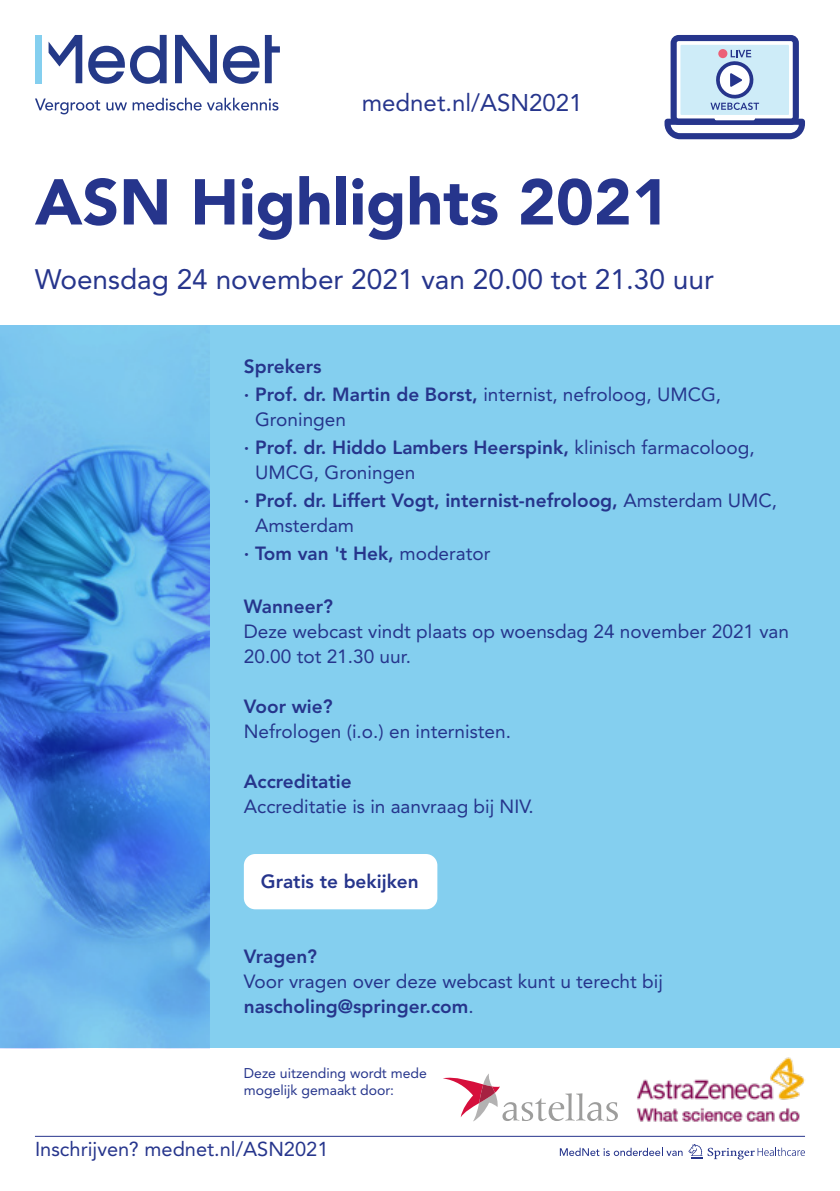
<style>
.page{position:relative;width:840px;height:1191px;background:#fff}
.page>*{position:absolute;margin:0;border:0;box-sizing:border-box;transform-origin:0 0}
.t1{font:900 64px "Avenir LT Std";color:#26358c}
.t2{font:28px "Avenir LT Std";color:#26358c}
.t3{font:24px "Avenir LT Std";color:#26358c}
.t4{font:20px "Avenir LT Std";color:#26358c}
.t5{font:800 19px/27.8px "Avenir LT Std";color:#26358c}
.t6{font:19px/25px "Avenir LT Std";color:#26358c}
.t7{font:14px/16.8px "Avenir LT Std";color:#26358c}
.s1{font-weight:400}
.s2{font-weight:800}
</style>
<div class="page">
<div style="left:0;top:325px;width:839px;height:723px;background:#84cfef"></div>
<hr style="left:35px;top:1135px;width:769px;height:1px;background:#26358c">
<img style="left:0;top:336px;width:210px;height:712px">
<div style="left:244px;top:854px;width:193px;height:55px;background:#fff;border-radius:11px"></div>
<svg style="left:688px;top:1144px;width:116px;height:15px"></svg>
<svg style="left:559px;top:1147px;width:123px;height:9px"></svg>
<div style="left:35px;top:35px;width:7px;height:48px;background:#84cfef"></div>
<svg style="left:49px;top:35px;width:33px;height:48px"></svg>
<svg style="left:265px;top:35px;width:15px;height:48px"></svg>
<svg style="left:88px;top:35px;width:78px;height:49px"></svg>
<svg style="left:175px;top:35px;width:42px;height:48px"></svg>
<svg style="left:223px;top:46px;width:36px;height:38px"></svg>
<svg style="left:35px;top:98px;width:65px;height:16px"></svg>
<svg style="left:106px;top:98px;width:95px;height:13px"></svg>
<svg style="left:207px;top:98px;width:71px;height:13px"></svg>
<svg style="left:664px;top:35px;width:140px;height:104px"></svg>
<img style="left:637px;top:1057px;width:168px;height:65px">
<svg style="left:443px;top:1074px;width:174px;height:47px"></svg>
<p class="t3" style="left:361px;top:88px;width:222px">mednet.nl/ASN2021</p>
<h1 class="t1" style="left:35px;top:163px;width:636px">ASN Highlights 2021</h1>
<h2 class="t2" style="left:35px;top:263px;width:680px">Woensdag 24 november 2021 van 20.00 tot 21.30 uur</h2>
<p class="t5" style="left:244px;top:353px;width:478px">Sprekers<br>· Prof. dr. Martin de Borst, <span class="s1">internist, nefroloog, UMCG,</span></p>
<p class="t5" style="left:244px;top:406px;width:512px;text-indent:11px"><span class="s1">Groningen<br></span>· Prof. dr. Hiddo Lambers Heerspink, <span class="s1">klinisch farmacoloog,</span></p>
<p class="t5" style="left:244px;top:459px;width:534px;text-indent:11px"><span class="s1">UMCG, Groningen<br></span>· Prof. dr. Liffert Vogt, internist-nefroloog, <span class="s1">Amsterdam UMC,</span></p>
<p class="t6" style="left:244px;top:511px;width:248px;line-height:27.8px;text-indent:11px">Amsterdam<br><span class="s2">· Tom van 't Hek,</span> moderator</p>
<p class="t5" style="left:244px;top:592px;width:91px">Wanneer?</p>
<p class="t6" style="left:244px;top:619px;width:546px">Deze webcast vindt plaats op woensdag 24 november 2021 van<br>20.00 tot 21.30 uur.</p>
<p class="t5" style="left:244px;top:692px;width:90px">Voor wie?</p>
<p class="t6" style="left:244px;top:719px;width:268px">Nefrologen (i.o.) en internisten.</p>
<p class="t5" style="left:244px;top:767px;width:109px">Accreditatie</p>
<p class="t6" style="left:244px;top:794px;width:291px">Accreditatie is in aanvraag bij NIV.</p>
<p class="t5" style="left:261px;top:867px;width:159px">Gratis te bekijken</p>
<p class="t5" style="left:244px;top:942px;width:75px">Vragen?</p>
<p class="t6" style="left:244px;top:969px;width:420px">Voor vragen over deze webcast kunt u terecht bij <span class="s2">nascholing@springer.com</span>.</p>
<p class="t7" style="left:244px;top:1064px;width:184px">Deze uitzending wordt mede mogelijk gemaakt door:</p>
<p class="t4" style="left:35px;top:1137px;width:295px">Inschrijven? mednet.nl/ASN2021</p>
</div>
